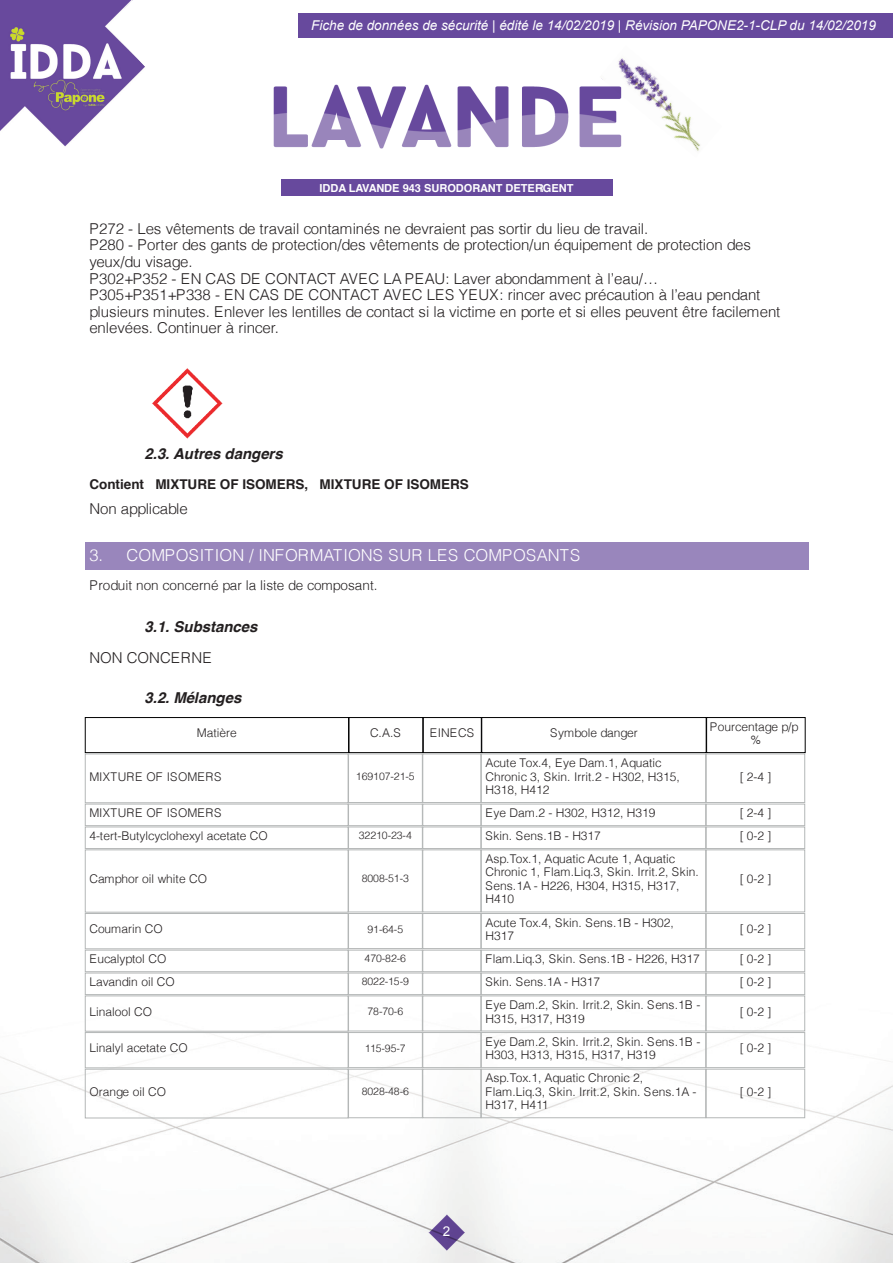
<style>
.page{position:relative;width:893px;height:1263px;background:#fff}
.page>*{position:absolute;margin:0;border:0;box-sizing:border-box;transform-origin:0 0}
.t1{font:300 16.5px "Helvetica";letter-spacing:.005em;color:#fff}
.t2{font:300 15px/16.5px "Helvetica";letter-spacing:-.005em;color:#231f20}
.t3{font:italic 700 15px/30.6px "Helvetica";letter-spacing:-.005em;color:#231f20}
.t4{font:italic 13.5px "Arial";color:#fff}
.t5{font:700 13.5px "Helvetica";color:#231f20}
.t6{font:300 13.5px "Helvetica";letter-spacing:.005em;color:#231f20}
.t7{font:13.5px "Arial";color:#fff}
.t8{font:300 12px/13.5px "Helvetica";color:#231f20}
.t9{font:700 11.1px "Helvetica";color:#fff}
.t10{font:300 10.5px "Helvetica";letter-spacing:-.005em;color:#231f20}
.s1{font-weight:300;font-style:normal}
</style>
<div class="page">
<img style="left:0;top:763px;width:893px;height:500px">
<img style="left:152px;top:368px;width:71px;height:71px">
<div style="left:85px;top:543px;width:724px;height:27px;background:#9986bc"></div>
<div style="left:85px;top:717px;width:264px;height:36px;border:1px solid #000001"></div>
<div style="left:349px;top:717px;width:74px;height:36px;border:1px solid #000001"></div>
<div style="left:423px;top:717px;width:58px;height:36px;border:1px solid #000001"></div>
<div style="left:481px;top:717px;width:225px;height:36px;border:1px solid #000001"></div>
<div style="left:706px;top:717px;width:99px;height:36px;border:1px solid #000001"></div>
<div style="left:85px;top:754px;width:263px;height:49px;border:1px solid #b4b7b7"></div>
<div style="left:348px;top:754px;width:75px;height:49px;border:1px solid #b4b7b7"></div>
<div style="left:423px;top:754px;width:58px;height:49px;border:1px solid #b4b7b7"></div>
<div style="left:481px;top:754px;width:225px;height:49px;border:1px solid #b4b7b7"></div>
<div style="left:706px;top:754px;width:99px;height:49px;border:1px solid #b4b7b7"></div>
<div style="left:85px;top:804px;width:263px;height:22px;border:1px solid #b4b7b7"></div>
<div style="left:348px;top:804px;width:75px;height:22px;border:1px solid #b4b7b7"></div>
<div style="left:423px;top:804px;width:58px;height:22px;border:1px solid #b4b7b7"></div>
<div style="left:481px;top:804px;width:225px;height:22px;border:1px solid #b4b7b7"></div>
<div style="left:706px;top:804px;width:99px;height:22px;border:1px solid #b4b7b7"></div>
<div style="left:85px;top:827px;width:263px;height:22px;border:1px solid #b4b7b7"></div>
<div style="left:348px;top:827px;width:75px;height:22px;border:1px solid #b4b7b7"></div>
<div style="left:423px;top:827px;width:58px;height:22px;border:1px solid #b4b7b7"></div>
<div style="left:481px;top:827px;width:225px;height:22px;border:1px solid #b4b7b7"></div>
<div style="left:706px;top:827px;width:99px;height:22px;border:1px solid #b4b7b7"></div>
<div style="left:85px;top:850px;width:263px;height:62px;border:1px solid #b4b7b7"></div>
<div style="left:348px;top:850px;width:75px;height:62px;border:1px solid #b4b7b7"></div>
<div style="left:423px;top:850px;width:58px;height:62px;border:1px solid #b4b7b7"></div>
<div style="left:481px;top:850px;width:225px;height:62px;border:1px solid #b4b7b7"></div>
<div style="left:706px;top:850px;width:99px;height:62px;border:1px solid #b4b7b7"></div>
<div style="left:85px;top:913px;width:263px;height:36px;border:1px solid #b4b7b7"></div>
<div style="left:348px;top:913px;width:75px;height:36px;border:1px solid #b4b7b7"></div>
<div style="left:423px;top:913px;width:58px;height:36px;border:1px solid #b4b7b7"></div>
<div style="left:481px;top:913px;width:225px;height:36px;border:1px solid #b4b7b7"></div>
<div style="left:706px;top:913px;width:99px;height:36px;border:1px solid #b4b7b7"></div>
<div style="left:85px;top:950px;width:263px;height:22px;border:1px solid #b4b7b7"></div>
<div style="left:348px;top:950px;width:75px;height:22px;border:1px solid #b4b7b7"></div>
<div style="left:423px;top:950px;width:58px;height:22px;border:1px solid #b4b7b7"></div>
<div style="left:481px;top:950px;width:225px;height:22px;border:1px solid #b4b7b7"></div>
<div style="left:706px;top:950px;width:99px;height:22px;border:1px solid #b4b7b7"></div>
<div style="left:85px;top:973px;width:263px;height:22px;border:1px solid #b4b7b7"></div>
<div style="left:348px;top:973px;width:75px;height:22px;border:1px solid #b4b7b7"></div>
<div style="left:423px;top:973px;width:58px;height:22px;border:1px solid #b4b7b7"></div>
<div style="left:481px;top:973px;width:225px;height:22px;border:1px solid #b4b7b7"></div>
<div style="left:706px;top:973px;width:99px;height:22px;border:1px solid #b4b7b7"></div>
<div style="left:85px;top:996px;width:263px;height:35px;border:1px solid #b4b7b7"></div>
<div style="left:348px;top:996px;width:75px;height:35px;border:1px solid #b4b7b7"></div>
<div style="left:423px;top:996px;width:58px;height:35px;border:1px solid #b4b7b7"></div>
<div style="left:481px;top:996px;width:225px;height:35px;border:1px solid #b4b7b7"></div>
<div style="left:706px;top:996px;width:99px;height:35px;border:1px solid #b4b7b7"></div>
<div style="left:85px;top:1032px;width:263px;height:36px;border:1px solid #b4b7b7"></div>
<div style="left:348px;top:1032px;width:75px;height:36px;border:1px solid #b4b7b7"></div>
<div style="left:423px;top:1032px;width:58px;height:36px;border:1px solid #b4b7b7"></div>
<div style="left:481px;top:1032px;width:225px;height:36px;border:1px solid #b4b7b7"></div>
<div style="left:706px;top:1032px;width:99px;height:36px;border:1px solid #b4b7b7"></div>
<div style="left:85px;top:1069px;width:263px;height:49px;border:1px solid #b4b7b7"></div>
<div style="left:348px;top:1069px;width:75px;height:49px;border:1px solid #b4b7b7"></div>
<div style="left:423px;top:1069px;width:58px;height:49px;border:1px solid #b4b7b7"></div>
<div style="left:481px;top:1069px;width:225px;height:49px;border:1px solid #b4b7b7"></div>
<div style="left:706px;top:1069px;width:99px;height:49px;border:1px solid #b4b7b7"></div>
<div style="left:281px;top:179px;width:331px;height:17px;background:#67499d"></div>
<img style="left:0;top:0;width:145px;height:147px">
<img style="left:273px;top:84px;width:327px;height:65px">
<img style="left:600px;top:58px;width:100px;height:93px">
<img style="left:403px;top:1192px;width:87px;height:71px">
<div style="left:298px;top:13px;width:595px;height:25px;background:#67499d"></div>
<p class="t4" style="left:311px;top:17px;width:566px">Fiche de données de sécurité | édité le 14/02/2019 | Révision PAPONE2-1-CLP du 14/02/2019</p>
<p class="t9" style="left:319px;top:179px;width:256px">IDDA LAVANDE 943 SURODORANT DETERGENT</p>
<p class="t2" style="left:89px;top:219px;width:693px">P272 - Les vêtements de travail contaminés ne devraient pas sortir du lieu de travail.<br>P280 - Porter des gants de protection/des vêtements de protection/un équipement de protection des yeux/du visage.<br>P302+P352 - EN CAS DE CONTACT AVEC LA PEAU: Laver abondamment à l’eau/… P305+P351+P338 - EN CAS DE CONTACT AVEC LES YEUX: rincer avec précaution à l’eau pendant plusieurs minutes. Enlever les lentilles de contact si la victime en porte et si elles peuvent être facilement enlevées. Continuer à rincer.</p>
<p class="t3" style="left:145px;top:438px;width:140px">2.3. Autres dangers</p>
<p class="t5" style="left:89px;top:473px;width:381px">Contient MIXTURE OF ISOMERS, MIXTURE OF ISOMERS</p>
<p class="t2" style="left:89px;top:500px;width:100px">Non applicable</p>
<p class="t1" style="left:89px;top:541px;width:492px">3. COMPOSITION / INFORMATIONS SUR LES COMPOSANTS</p>
<p class="t6" style="left:89px;top:574px;width:290px">Produit non concerné par la liste de composant.</p>
<p class="t3" style="left:89px;top:612px;width:170px;text-indent:55px">3.1. Substances<br><span class="s1">NON CONCERNE</span></p>
<p class="t3" style="left:145px;top:683px;width:98px">3.2. Mélanges</p>
<p class="t8" style="left:197px;top:725px;width:41px">Matière</p>
<p class="t8" style="left:370px;top:725px;width:32px">C.A.S</p>
<p class="t8" style="left:430px;top:725px;width:46px">EINECS</p>
<p class="t8" style="left:550px;top:725px;width:89px">Symbole danger</p>
<p class="t8" style="left:710px;top:719px;width:91px;text-align:center">Pourcentage p/p %</p>
<p class="t8" style="left:89px;top:769px;width:134px">MIXTURE OF ISOMERS</p>
<p class="t10" style="left:356px;top:767px;width:60px">169107-21-5</p>
<p class="t8" style="left:485px;top:755px;width:196px">Acute Tox.4, Eye Dam.1, Aquatic<br>Chronic 3, Skin. Irrit.2 - H302, H315,<br>H318, H412</p>
<p class="t8" style="left:740px;top:769px;width:33px">[ 2-4 ]</p>
<p class="t8" style="left:89px;top:805px;width:134px">MIXTURE OF ISOMERS</p>
<p class="t8" style="left:485px;top:805px;width:172px">Eye Dam.2 - H302, H312, H319</p>
<p class="t8" style="left:740px;top:805px;width:33px">[ 2-4 ]</p>
<p class="t8" style="left:89px;top:828px;width:180px">4-tert-Butylcyclohexyl acetate CO</p>
<p class="t10" style="left:359px;top:826px;width:55px">32210-23-4</p>
<p class="t8" style="left:485px;top:828px;width:117px">Skin. Sens.1B - H317</p>
<p class="t8" style="left:740px;top:828px;width:33px">[ 0-2 ]</p>
<p class="t8" style="left:89px;top:871px;width:119px">Camphor oil white CO</p>
<p class="t10" style="left:362px;top:870px;width:49px">8008-51-3</p>
<p class="t8" style="left:485px;top:851px;width:215px">Asp.Tox.1, Aquatic Acute 1, Aquatic<br>Chronic 1, Flam.Liq.3, Skin. Irrit.2, Skin.<br>Sens.1A - H226, H304, H315, H317,<br>H410</p>
<p class="t8" style="left:740px;top:871px;width:33px">[ 0-2 ]</p>
<p class="t8" style="left:89px;top:921px;width:75px">Coumarin CO</p>
<p class="t10" style="left:367px;top:920px;width:37px">91-64-5</p>
<p class="t8" style="left:485px;top:915px;width:190px">Acute Tox.4, Skin. Sens.1B - H302,<br>H317</p>
<p class="t8" style="left:740px;top:921px;width:33px">[ 0-2 ]</p>
<p class="t8" style="left:89px;top:951px;width:79px">Eucalyptol CO</p>
<p class="t10" style="left:365px;top:950px;width:43px">470-82-6</p>
<p class="t8" style="left:485px;top:951px;width:216px">Flam.Liq.3, Skin. Sens.1B - H226, H317</p>
<p class="t8" style="left:740px;top:951px;width:33px">[ 0-2 ]</p>
<p class="t8" style="left:89px;top:974px;width:87px">Lavandin oil CO</p>
<p class="t10" style="left:362px;top:973px;width:49px">8022-15-9</p>
<p class="t8" style="left:485px;top:974px;width:116px">Skin. Sens.1A - H317</p>
<p class="t8" style="left:740px;top:974px;width:33px">[ 0-2 ]</p>
<p class="t8" style="left:89px;top:1004px;width:64px">Linalool CO</p>
<p class="t10" style="left:367px;top:1002px;width:37px">78-70-6</p>
<p class="t8" style="left:485px;top:997px;width:216px">Eye Dam.2, Skin. Irrit.2, Skin. Sens.1B -<br>H315, H317, H319</p>
<p class="t8" style="left:740px;top:1004px;width:33px">[ 0-2 ]</p>
<p class="t8" style="left:89px;top:1040px;width:100px">Linalyl acetate CO</p>
<p class="t10" style="left:365px;top:1039px;width:42px">115-95-7</p>
<p class="t8" style="left:485px;top:1034px;width:216px">Eye Dam.2, Skin. Irrit.2, Skin. Sens.1B -<br>H303, H313, H315, H317, H319</p>
<p class="t8" style="left:740px;top:1040px;width:33px">[ 0-2 ]</p>
<p class="t8" style="left:89px;top:1084px;width:78px">Orange oil CO</p>
<p class="t10" style="left:362px;top:1082px;width:49px">8028-48-6</p>
<p class="t8" style="left:485px;top:1070px;width:212px">Asp.Tox.1, Aquatic Chronic 2,<br>Flam.Liq.3, Skin. Irrit.2, Skin. Sens.1A -<br>H317, H411</p>
<p class="t8" style="left:740px;top:1084px;width:33px">[ 0-2 ]</p>
<p class="t7" style="left:443px;top:1222px;width:9px">2</p>
</div>
